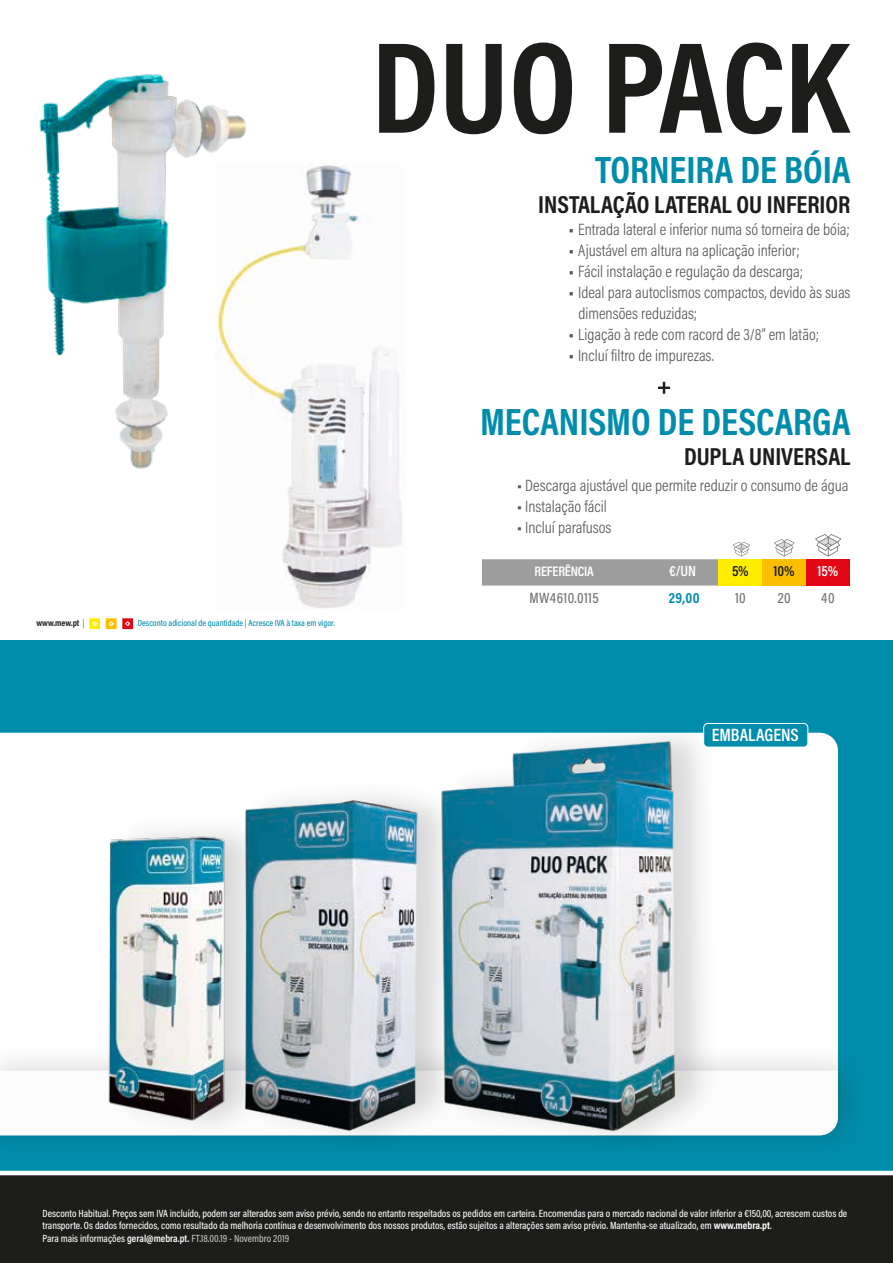
<style>
.page{position:relative;width:893px;height:1263px;background:#fff}
.page>*{position:absolute;margin:0;border:0;box-sizing:border-box;transform-origin:0 0}
.t1{font:700 38.4px "Acumin Pro Cond";color:#008dab}
.t2{font:700 24.75px "Acumin Pro Cond";color:#1d1d1b}
.t3{font:600 18px "Acumin Pro Cond";color:#fff}
.t4{font:300 16.5px/21px "Acumin Pro Cond";color:#575756}
.t5{font:500 15px "Acumin Pro Cond";letter-spacing:.025em;color:#70706f}
.t6{font:600 15px "Acumin Pro Cond";color:#fff}
.t7{font:600 15px "Acumin Pro Cond";color:#1d1d1b}
.t8{font:700 15px "Acumin Pro Cond";color:#008daa}
.t9{font:600 13.95px "Acumin Pro Cond";letter-spacing:-.01em;color:#fff}
.t10{font:500 10.5px/12.6px "Acumin Pro Cond";color:#fff}
.t11{font:500 9px "Acumin Pro Cond";color:#008daa}
.t12{font:700 9px "Acumin Pro Cond";color:#1d1d1b}
.s1{font-weight:500}
.s2{font-weight:500;color:#008daa}
.s3{font-weight:500;color:#ffed00}
.s4{color:#fcbe00}
.s5{color:#e30614}
.s6{font-weight:700}
.s7{font-weight:600}
.s8{color:#c4c4c3}
</style>
<div class="page">
<div style="left:0;top:640px;width:893px;height:623px;background:#008dab"></div>
<div style="left:0;top:1174px;width:893px;height:89px;background:#1d1d1b"></div>
<hr style="left:0;top:1171px;width:893px;height:4px;background:#fff">
<div style="left:482px;top:559px;width:237px;height:26px;background:#9d9d9d"></div>
<div style="left:719px;top:559px;width:43px;height:26px;background:#ffed00"></div>
<div style="left:762px;top:559px;width:44px;height:26px;background:#fcbe00"></div>
<div style="left:806px;top:559px;width:44px;height:26px;background:#e30614"></div>
<svg style="left:815px;top:534px;width:26px;height:23px"></svg>
<svg style="left:774px;top:539px;width:20px;height:18px"></svg>
<svg style="left:733px;top:542px;width:17px;height:15px"></svg>
<svg style="left:379px;top:44px;width:55px;height:89px"></svg>
<svg style="left:446px;top:44px;width:56px;height:90px"></svg>
<svg style="left:514px;top:43px;width:58px;height:91px"></svg>
<svg style="left:609px;top:43px;width:173px;height:91px"></svg>
<svg style="left:792px;top:44px;width:58px;height:89px"></svg>
<svg style="left:658px;top:382px;width:12px;height:12px"></svg>
<div style="left:0;top:730px;width:838px;height:312px;background:#fff"></div>
<div style="left:704px;top:723px;width:104px;height:24px;background:#008dab;border-radius:4px"></div>
<div style="left:703px;top:723px;width:105px;height:24px;border:1px solid #fff;border-radius:4px"></div>
<img style="left:247px;top:163px;width:155px;height:445px">
<img style="left:39px;top:74px;width:208px;height:395px">
<div style="left:0;top:1042px;width:872px;height:122px;background:#1d1d1b;opacity:.44"></div>
<div style="left:0;top:1070px;width:838px;height:65px;background:#fcfcfc"></div>
<div style="left:439px;top:718px;width:280px;height:435px;background:#1d1d1b;opacity:.17"></div>
<img style="left:427px;top:737px;width:259px;height:398px">
<div style="left:243px;top:778px;width:218px;height:374px;background:#1d1d1b;opacity:.17"></div>
<img style="left:235px;top:791px;width:190px;height:342px">
<div style="left:107px;top:813px;width:161px;height:328px;background:#1d1d1b;opacity:.17"></div>
<img style="left:99px;top:834px;width:130px;height:289px">
<h1 class="t1" style="left:595px;top:145px;width:257px">TORNEIRA DE BÓIA</h1>
<h2 class="t2" style="left:538px;top:188px;width:314px">INSTALAÇÃO LATERAL OU INFERIOR</h2>
<h3 class="t4" style="left:569px;top:219px;width:282px"><span class="s1">■</span> Entrada lateral e inferior numa só torneira de bóia;</h3>
<h3 class="t4" style="left:569px;top:240px;width:232px"><span class="s1">■</span> Ajustável em altura na aplicação inferior;</h3>
<h3 class="t4" style="left:569px;top:261px;width:236px"><span class="s1">■</span> Fácil instalação e regulação da descarga;</h3>
<h3 class="t4" style="left:578px;top:282px;width:273px;text-indent:-10px"><span class="s1">■</span> Ideal para autoclismos compactos, devido às suas dimensões reduzidas;</h3>
<h3 class="t4" style="left:569px;top:324px;width:252px"><span class="s1">■</span> Ligação à rede com racord de 3/8” em latão;</h3>
<h3 class="t4" style="left:569px;top:345px;width:147px"><span class="s1">■</span> Incluí filtro de impurezas.</h3>
<h1 class="t1" style="left:480px;top:397px;width:372px">MECANISMO DE DESCARGA</h1>
<h2 class="t2" style="left:684px;top:440px;width:168px">DUPLA UNIVERSAL</h2>
<h3 class="t4" style="left:517px;top:475px;width:333px">■ Descarga ajustável que permite reduzir o consumo de água</h3>
<h3 class="t4" style="left:517px;top:496px;width:91px">■ Instalação fácil</h3>
<h3 class="t4" style="left:517px;top:517px;width:96px">■ Incluí parafusos</h3>
<p class="t12" style="left:37px;top:617px;width:61px">www.mew.pt <span class="s2">|</span> <span class="s3">■</span></p>
<p class="t11" style="left:110px;top:617px;width:227px"><span class="s4">■</span> <span class="s5">■</span> Desconto adicional de quantidade | Acresce IVA à taxa em vigor.</p>
<h3 class="t9" style="left:535px;top:562px;width:61px">REFERÊNCIA</h3>
<h3 class="t6" style="left:669px;top:561px;width:28px">€/UN</h3>
<h3 class="t7" style="left:732px;top:561px;width:18px">5%</h3>
<h3 class="t7" style="left:774px;top:561px;width:22px">10%</h3>
<h3 class="t6" style="left:818px;top:561px;width:22px">15%</h3>
<h3 class="t5" style="left:529px;top:588px;width:71px">MW4610.0115</h3>
<h3 class="t8" style="left:669px;top:588px;width:32px">29,00</h3>
<h3 class="t5" style="left:735px;top:588px;width:12px">10</h3>
<h3 class="t5" style="left:778px;top:588px;width:14px">20</h3>
<h3 class="t5" style="left:821px;top:588px;width:15px">40</h3>
<h3 class="t3" style="left:712px;top:723px;width:89px">EMBALAGENS</h3>
<p class="t10" style="left:43px;top:1206px;width:806px">Desconto Habitual. Preços sem IVA incluído, podem ser alterados sem aviso prévio, sendo no entanto respeitados os pedidos em carteira. Encomendas para o mercado nacional de valor inferior a €150,00, acrescem custos de transporte. Os dados fornecidos, como resultado da melhoria contínua e desenvolvimento dos nossos produtos, estão sujeitos a alterações sem aviso prévio. Mantenha-se atualizado, em <span class="s6">www.mebra.pt</span>.<br>Para mais informações <span class="s7">geral@mebra.pt.</span> <span class="s8">FT.18.00.19 - Novembro 2019</span></p>
</div>
